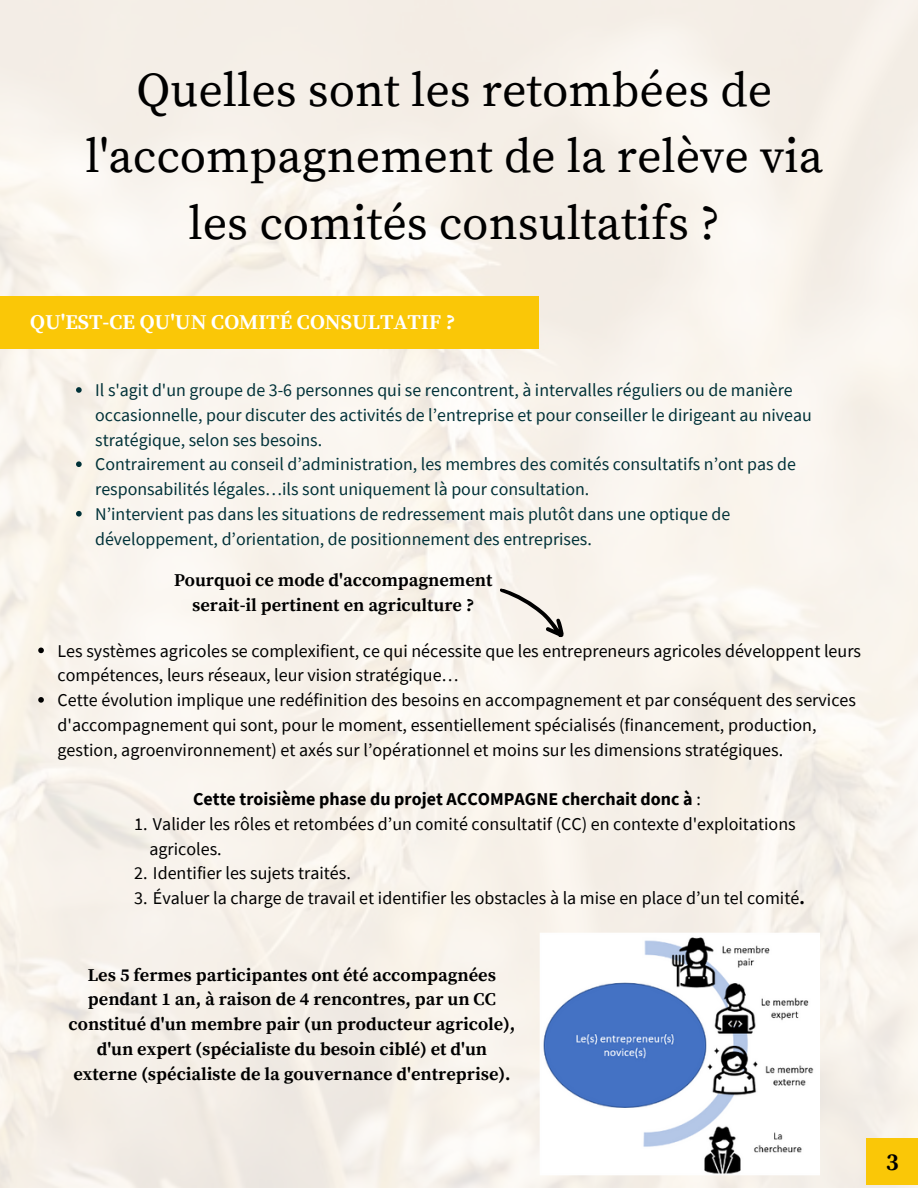
<style>
.page{position:relative;width:918px;height:1188px;background:#fff}
.page>*{position:absolute;margin:0;border:0;box-sizing:border-box;transform-origin:0 0}
.t1{font:48px/66.3px "Source Serif Pro";color:#000;text-align:center}
.t2{font:700 24px "Source Serif Pro";color:#000}
.t3{font:700 21px "Source Serif Pro";color:#fff}
.t4{font:18px/24.8px "Source Sans Pro";color:#000}
.t5{font:700 18px/24.8px "Source Serif Pro";color:#000;text-align:center}
.t6{font:700 18px "Source Sans Pro";color:#000}
.t7{font:17.85px/24.8px "Source Sans Pro";color:#003138}
.s1{font-weight:400}
.s2{font-weight:700}
</style>
<div class="page">
<img style="left:0;top:0;width:918px;height:1188px">
<div style="left:0;top:297px;width:539px;height:52px;background:#fac707"></div>
<img style="left:539px;top:932px;width:280px;height:243px">
<svg style="left:493px;top:588px;width:79px;height:50px;background:#ded9d3"></svg>
<svg style="left:76px;top:387px;width:6px;height:6px"></svg>
<svg style="left:76px;top:461px;width:6px;height:6px"></svg>
<svg style="left:76px;top:511px;width:6px;height:6px"></svg>
<svg style="left:38px;top:648px;width:6px;height:5px"></svg>
<svg style="left:38px;top:697px;width:6px;height:6px"></svg>
<div style="left:867px;top:1138px;width:51px;height:47px;background:#fac707"></div>
<p class="t1" style="left:85px;top:59px;width:739px">Quelles sont les retombées de l'accompagnement de la relève via les comités consultatifs ?</p>
<p class="t3" style="left:30px;top:310px;width:427px">QU'EST-CE QU'UN COMITÉ CONSULTATIF ?</p>
<p class="t7" style="left:95px;top:377px;width:718px">Il s'agit d'un groupe de 3-6 personnes qui se rencontrent, à intervalles réguliers ou de manière occasionnelle, pour discuter des activités de l’entreprise et pour conseiller le dirigeant au niveau stratégique, selon ses besoins.</p>
<p class="t7" style="left:95px;top:452px;width:702px">Contrairement au conseil d’administration, les membres des comités consultatifs n’ont pas de responsabilités légales…ils sont uniquement là pour consultation.</p>
<p class="t7" style="left:95px;top:501px;width:637px">N’intervient pas dans les situations de redressement mais plutôt dans une optique de développement, d’orientation, de positionnement des entreprises.</p>
<p class="t5" style="left:174px;top:568px;width:320px">Pourquoi ce mode d'accompagnement serait-il pertinent en agriculture ?</p>
<p class="t4" style="left:58px;top:638px;width:805px">Les systèmes agricoles se complexifient, ce qui nécessite que les entrepreneurs agricoles développent leurs compétences, leurs réseaux, leur vision stratégique…</p>
<p class="t4" style="left:58px;top:687px;width:800px">Cette évolution implique une redéfinition des besoins en accompagnement et par conséquent des services d'accompagnement qui sont, pour le moment, essentiellement spécialisés (financement, production, gestion, agroenvironnement) et axés sur l’opérationnel et moins sur les dimensions stratégiques.</p>
<p class="t6" style="left:193px;top:787px;width:509px">Cette troisième phase du projet ACCOMPAGNE cherchait donc à <span class="s1">:</span></p>
<p class="t4" style="left:149px;top:811px;width:648px;text-indent:-15px">1. Valider les rôles et retombées d’un comité consultatif (CC) en contexte d'exploitations agricoles.</p>
<p class="t4" style="left:134px;top:861px;width:218px">2. Identifier les sujets traités.</p>
<p class="t4" style="left:134px;top:885px;width:672px">3. Évaluer la charge de travail et identifier les obstacles à la mise en place d’un tel comité<span class="s2">.</span></p>
<p class="t5" style="left:69px;top:963px;width:448px">Les 5 fermes participantes ont été accompagnées pendant 1 an, à raison de 4 rencontres, par un CC constitué d'un membre pair (un producteur agricole), d'un expert (spécialiste du besoin ciblé) et d'un externe (spécialiste de la gouvernance d'entreprise).</p>
<p class="t2" style="left:886px;top:1148px;width:14px">3</p>
</div>
